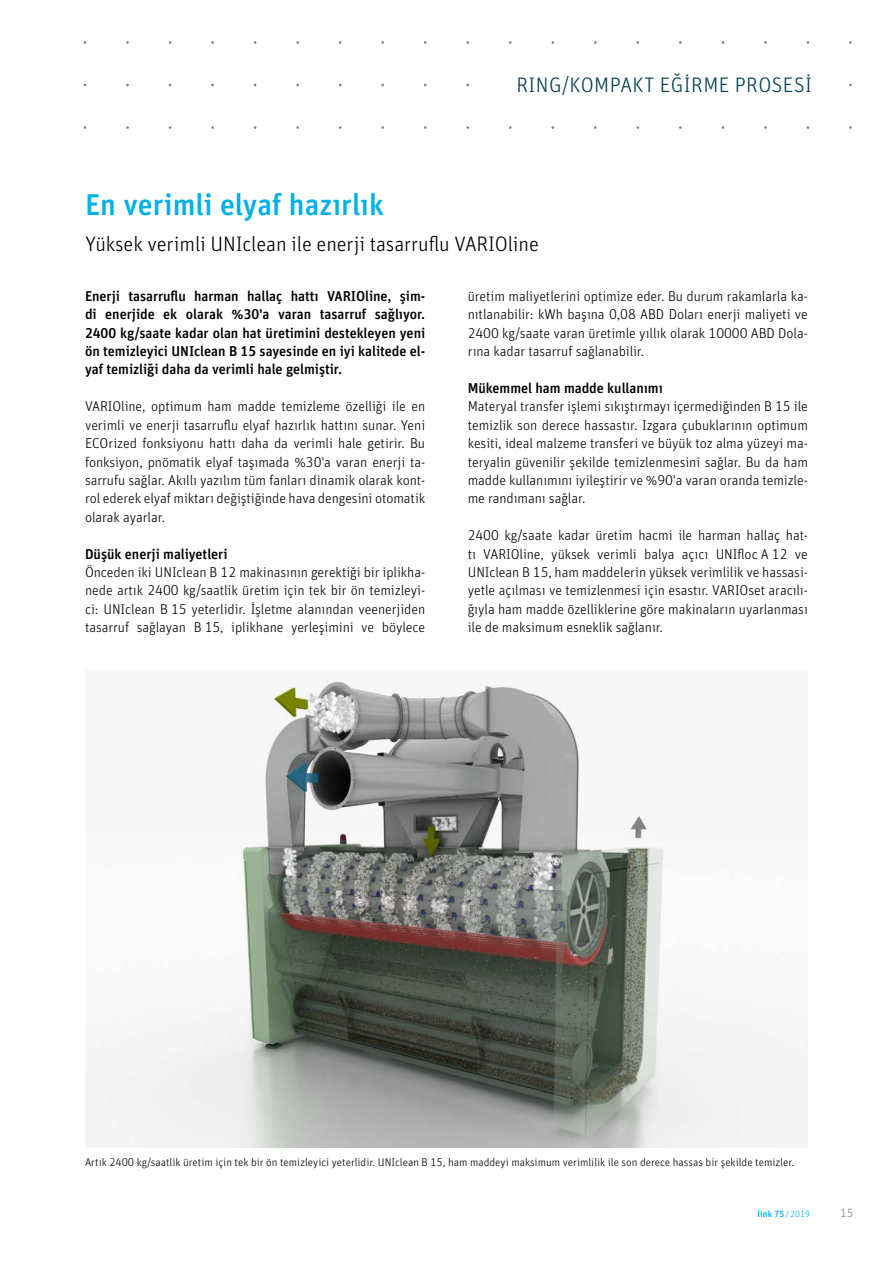
<style>
.page{position:relative;width:893px;height:1263px;background:#fff}
.page>*{position:absolute;margin:0;border:0;box-sizing:border-box;transform-origin:0 0}
.t1{font:500 30px "Unit Pro";color:#00b0e9}
.t2{font:300 21px "Unit Pro";letter-spacing:-.005em;color:#000}
.t3{font:300 21px "Unit Pro";letter-spacing:.02em;color:#00404c}
.t4{font:300 14.25px/18.5px "Unit Pro";letter-spacing:-.005em;color:#000;text-align:justify}
.t5{font:500 14.25px/18.5px "Unit Pro";letter-spacing:-.005em;color:#000;text-align:justify}
.t6{font:300 12px "Unit Pro";color:#7c7b7b}
.t7{font:300 11.25px "Unit Pro";color:#000}
.t8{font:500 9px "Unit Pro";letter-spacing:.01em;color:#00b0e9}
.s1{font-weight:300}
</style>
<div class="page">
<img style="left:85px;top:678px;width:702px;height:470px">
<h1 class="t1" style="left:85px;top:182px;width:300px">En verimli elyaf hazırlık</h1>
<h2 class="t3" style="left:516px;top:70px;width:297px">RING/KOMPAKT EĞİRME PROSESİ</h2>
<h2 class="t2" style="left:85px;top:229px;width:455px">Yüksek verimli UNIclean ile enerji tasarruflu VARIOline</h2>
<p class="t4" style="left:468px;top:286px;width:342px">üretim maliyetlerini optimize eder. Bu durum rakamlarla ka&shy;nıtlanabilir: kWh başına 0,08 ABD Doları enerji maliyeti ve 2400 kg/saate varan üretimle yıllık olarak 10000 ABD Dola&shy;rına kadar tasarruf sağlanabilir.</p>
<p class="t5" style="left:468px;top:378px;width:197px">Mükemmel ham madde kullanımı</p>
<p class="t4" style="left:468px;top:396px;width:342px">Materyal transfer işlemi sıkıştırmayı içermediğinden B 15 ile temizlik son derece hassastır. Izgara çubuklarının optimum kesiti, ideal malzeme transferi ve büyük toz alma yüzeyi ma&shy;teryalin güvenilir şekilde temizlenmesini sağlar. Bu da ham madde kullanımını iyileştirir ve %90'a varan oranda temizle&shy;me randımanı sağlar.</p>
<p class="t4" style="left:468px;top:525px;width:342px">2400 kg/saate kadar üretim hacmi ile harman hallaç hat&shy;tı VARIOline, yüksek verimli balya açıcı UNIfloc A 12 ve UNIclean B 15, ham maddelerin yüksek verimlilik ve hassasi&shy;yetle açılması ve temizlenmesi için esastır. VARIOset aracılı&shy;ğıyla ham madde özelliklerine göre makinaların uyarlanması ile de maksimum esneklik sağlanır.</p>
<p class="t5" style="left:85px;top:286px;width:342px">Enerji tasarruflu harman hallaç hattı VARIOline, şim&shy;di enerjide ek olarak %30'a varan tasarruf sağlıyor.<br>2400 kg/saate kadar olan hat üretimini destekleyen yeni ön temizleyici UNIclean B 15 sayesinde en iyi kalitede el&shy;yaf temizliği daha da verimli hale gelmiştir.</p>
<p class="t4" style="left:85px;top:396px;width:342px">VARIOline, optimum ham madde temizleme özelliği ile en verimli ve enerji tasarruflu elyaf hazırlık hattını sunar. Yeni ECOrized fonksiyonu hattı daha da verimli hale getirir. Bu fonksiyon, pnömatik elyaf taşımada %30'a varan enerji ta&shy;sarrufu sağlar. Akıllı yazılım tüm fanları dinamik olarak kont&shy;rol ederek elyaf miktarı değiştiğinde hava dengesini otomatik olarak ayarlar.</p>
<p class="t5" style="left:85px;top:543px;width:144px">Düşük enerji maliyetleri</p>
<p class="t4" style="left:85px;top:562px;width:342px">Önceden iki UNIclean B 12 makinasının gerektiği bir iplikha&shy;nede artık 2400 kg/saatlik üretim için tek bir ön temizleyi&shy;ci: UNIclean B 15 yeterlidir. İşletme alanından veenerjiden tasarruf sağlayan B 15, iplikhane yerleşimini ve böylece</p>
<p class="t7" style="left:85px;top:1154px;width:711px">Artık 2400 kg/saatlik üretim için tek bir ön temizleyici yeterlidir. UNIclean B 15, ham maddeyi maksimum verimlilik ile son derece hassas bir şekilde temizler.</p>
<p class="t8" style="left:758px;top:1207px;width:54px">link 75 <span class="s1">/2019</span></p>
<p class="t6" style="left:840px;top:1205px;width:15px">15</p>
</div>
